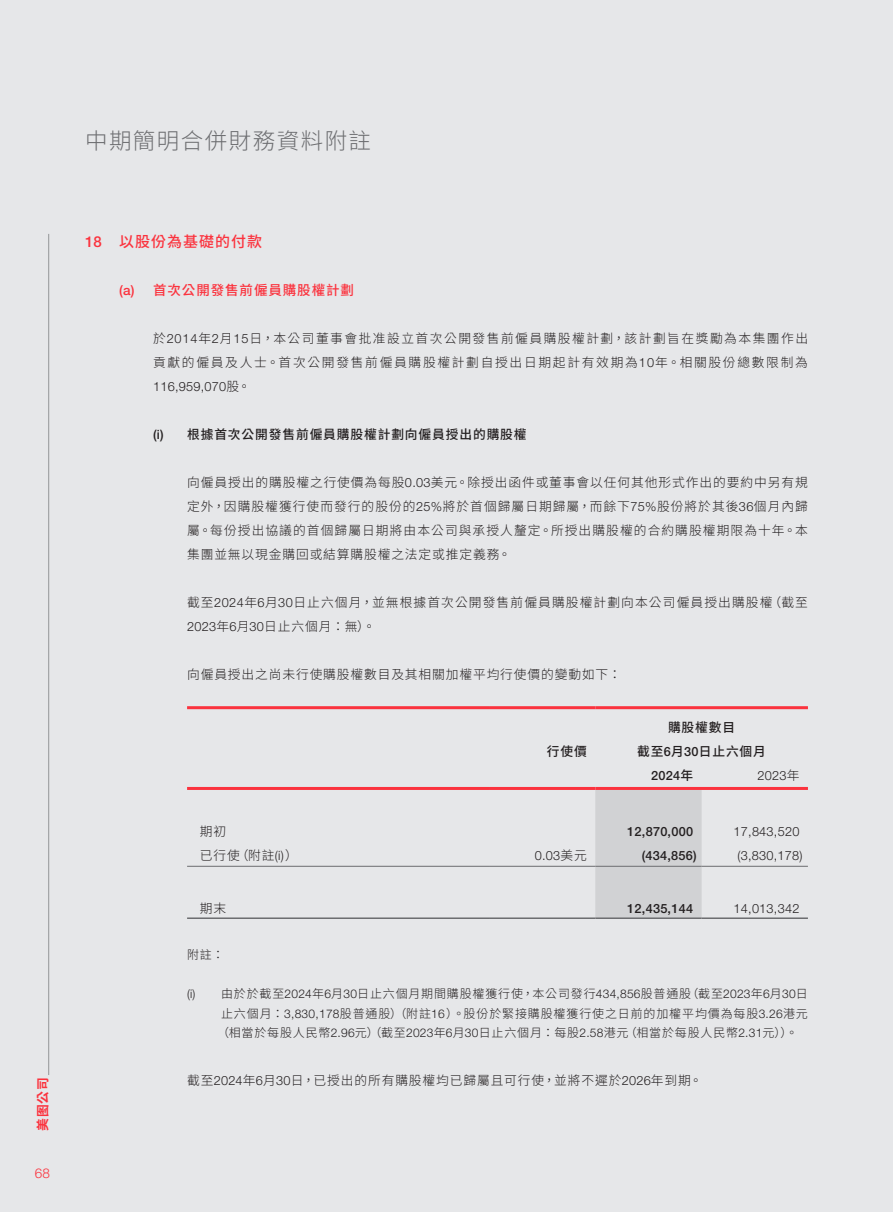
<style>
.page{position:relative;width:893px;height:1212px;background:#e6e7e9}
.page>*{position:absolute;margin:0;border:0;box-sizing:border-box;transform-origin:0 0}
.t1{font:300 22.5px "Source Han Sans TC";letter-spacing:.065em;color:#6c6d70}
.Heading_1{font:500 15px "Source Han Sans TC";letter-spacing:.07em;color:#fb333e}
.Heading_2{font:500 13.5px "Source Han Sans TC";letter-spacing:.07em;color:#fb333e}
.t2{font:300 13.5px "Helvetica Neue LT Std";color:#fb333e}
.Body_Text{font:300 12.75px/24px "Source Han Sans TC";letter-spacing:.085em;color:#231f20;text-align:justify}
.Body_Text-2{font:300 12.75px "Helvetica Neue LT Std";letter-spacing:.02em;color:#231f20}
.Body_Text-3{font:500 12.75px "Helvetica Neue LT Std";letter-spacing:.02em;color:#231f20}
.Heading_3{font:500 12.75px "Source Han Sans TC";letter-spacing:.07em;color:#231f20}
.Body_Text-4{font:500 12.75px "Source Han Sans TC";letter-spacing:.07em;color:#231f20}
.t3{font:700 12.75px "Source Han Sans TC";color:#fb333e}
.Notes{font:300 12px "Source Han Sans TC";letter-spacing:.07em;color:#231f20}
.s1{font-family:"Helvetica Neue LT Std"}
.s2{font-family:"Source Han Sans TC"}
</style>
<div class="page">
<hr style="left:48px;top:234px;width:1px;height:841px;background:#939598">
<div style="left:595px;top:790px;width:107px;height:127px;background:#d1d2d4"></div>
<hr style="left:187px;top:706px;width:302px;height:3px;background:#fb333e">
<hr style="left:489px;top:706px;width:106px;height:3px;background:#fb333e">
<hr style="left:595px;top:706px;width:213px;height:3px;background:#fb333e">
<hr style="left:187px;top:787px;width:302px;height:3px;background:#fb333e">
<hr style="left:489px;top:787px;width:106px;height:3px;background:#fb333e">
<hr style="left:595px;top:787px;width:213px;height:3px;background:#fb333e">
<hr style="left:187px;top:866px;width:302px;height:1px;background:#6c6d70">
<hr style="left:489px;top:866px;width:106px;height:1px;background:#6c6d70">
<hr style="left:595px;top:866px;width:107px;height:1px;background:#6c6d70">
<hr style="left:702px;top:866px;width:106px;height:1px;background:#6c6d70">
<hr style="left:187px;top:917px;width:302px;height:2px;background:#6c6d70">
<hr style="left:489px;top:917px;width:106px;height:2px;background:#6c6d70">
<hr style="left:595px;top:917px;width:107px;height:2px;background:#6c6d70">
<hr style="left:702px;top:917px;width:106px;height:2px;background:#6c6d70">
<p class="t3" style="left:36px;top:1131px;width:55px;rotate:-90deg">美图公司</p>
<p class="t2" style="left:35px;top:1165px;width:17px">68</p>
<h1 class="t1" style="left:85px;top:128px;width:288px">中期簡明合併財務資料附註</h1>
<p class="Heading_1" style="left:85px;top:233px;width:179px"><span class="s1">18</span> 以股份為基礎的付款</p>
<p class="Heading_2" style="left:119px;top:283px;width:236px"><span class="s1">(a)</span> 首次公開發售前僱員購股權計劃</p>
<p class="Body_Text" style="left:153px;top:327px;width:656px">於<span class="s1">2014</span>年<span class="s1">2</span>月<span class="s1">15</span>日，本公司董事會批准設立首次公開發售前僱員購股權計劃，該計劃旨在獎勵為本集團作出貢獻的僱員及人士。首次公開發售前僱員購股權計劃自授出日期起計有效期為<span class="s1">10</span>年。相關股份總數限制為<span class="s1">116,959,070</span>股。</p>
<p class="Heading_3" style="left:153px;top:427px;width:375px"><span class="s1">(i)</span> 根據首次公開發售前僱員購股權計劃向僱員授出的購股權</p>
<p class="Body_Text" style="left:187px;top:471px;width:622px">向僱員授出的購股權之行使價為每股<span class="s1">0.03</span>美元。除授出函件或董事會以任何其他形式作出的要約中另有規定外，因購股權獲行使而發行的股份的<span class="s1">25%</span>將於首個歸屬日期歸屬，而餘下<span class="s1">75%</span>股份將於其後<span class="s1">36</span>個月內歸屬。每份授出協議的首個歸屬日期將由本公司與承授人釐定。所授出購股權的合約購股權期限為十年。本集團並無以現金購回或結算購股權之法定或推定義務。</p>
<p class="Body_Text" style="left:187px;top:591px;width:622px">截至<span class="s1">2024</span>年<span class="s1">6</span>月<span class="s1">30</span>日止六個月，並無根據首次公開發售前僱員購股權計劃向本公司僱員授出購股權（截至<br><span class="s1">2023</span>年<span class="s1">6</span>月<span class="s1">30</span>日止六個月：無）。</p>
<p class="Body_Text" style="left:187px;top:663px;width:436px">向僱員授出之尚未行使購股權數目及其相關加權平均行使價的變動如下：</p>
<p class="Body_Text-4" style="left:547px;top:744px;width:41px">行使價</p>
<p class="Body_Text-4" style="left:668px;top:720px;width:69px">購股權數目</p>
<p class="Body_Text-4" style="left:637px;top:744px;width:130px">截至<span class="s1">6</span>月<span class="s1">30</span>日止六個月</p>
<p class="Body_Text-3" style="left:651px;top:767px;width:44px">2024<span class="s2">年</span></p>
<p class="Body_Text-2" style="left:757px;top:767px;width:44px">2023<span class="s2">年</span></p>
<p class="Body_Text" style="left:200px;top:820px;width:28px">期初</p>
<p class="Body_Text-3" style="left:627px;top:824px;width:67px">12,870,000</p>
<p class="Body_Text-2" style="left:734px;top:824px;width:67px">17,843,520</p>
<p class="Body_Text" style="left:200px;top:844px;width:100px">已行使（附註<span class="s1">(i)</span>）</p>
<p class="Body_Text-2" style="left:535px;top:848px;width:54px">0.03<span class="s2">美元</span></p>
<p class="Body_Text-3" style="left:642px;top:848px;width:57px">(434,856)</p>
<p class="Body_Text-2" style="left:737px;top:848px;width:67px">(3,830,178)</p>
<p class="Body_Text" style="left:200px;top:896px;width:28px">期末</p>
<p class="Body_Text-3" style="left:627px;top:901px;width:67px">12,435,144</p>
<p class="Body_Text-2" style="left:734px;top:900px;width:67px">14,013,342</p>
<p class="Notes" style="left:187px;top:948px;width:39px">附註：</p>
<p class="Notes" style="left:187px;top:987px;width:622px"><span class="s1">(i)</span> 由於於截至<span class="s1">2024</span>年<span class="s1">6</span>月<span class="s1">30</span>日止六個月期間購股權獲行使，本公司發行<span class="s1">434,856</span>股普通股（截至<span class="s1">2023</span>年<span class="s1">6</span>月<span class="s1">30</span>日</p>
<p class="Notes" style="left:221px;top:1007px;width:588px">止六個月：<span class="s1">3,830,178</span>股普通股）（附註<span class="s1">16</span>）。股份於緊接購股權獲行使之日前的加權平均價為每股<span class="s1">3.26</span>港元</p>
<p class="Notes" style="left:217px;top:1026px;width:582px">（相當於每股人民幣<span class="s1">2.96</span>元）（截至<span class="s1">2023</span>年<span class="s1">6</span>月<span class="s1">30</span>日止六個月：每股<span class="s1">2.58</span>港元（相當於每股人民幣<span class="s1">2.31</span>元））。</p>
<p class="Body_Text" style="left:187px;top:1069px;width:517px">截至<span class="s1">2024</span>年<span class="s1">6</span>月<span class="s1">30</span>日，已授出的所有購股權均已歸屬且可行使，並將不遲於<span class="s1">2026</span>年到期。</p>
</div>
